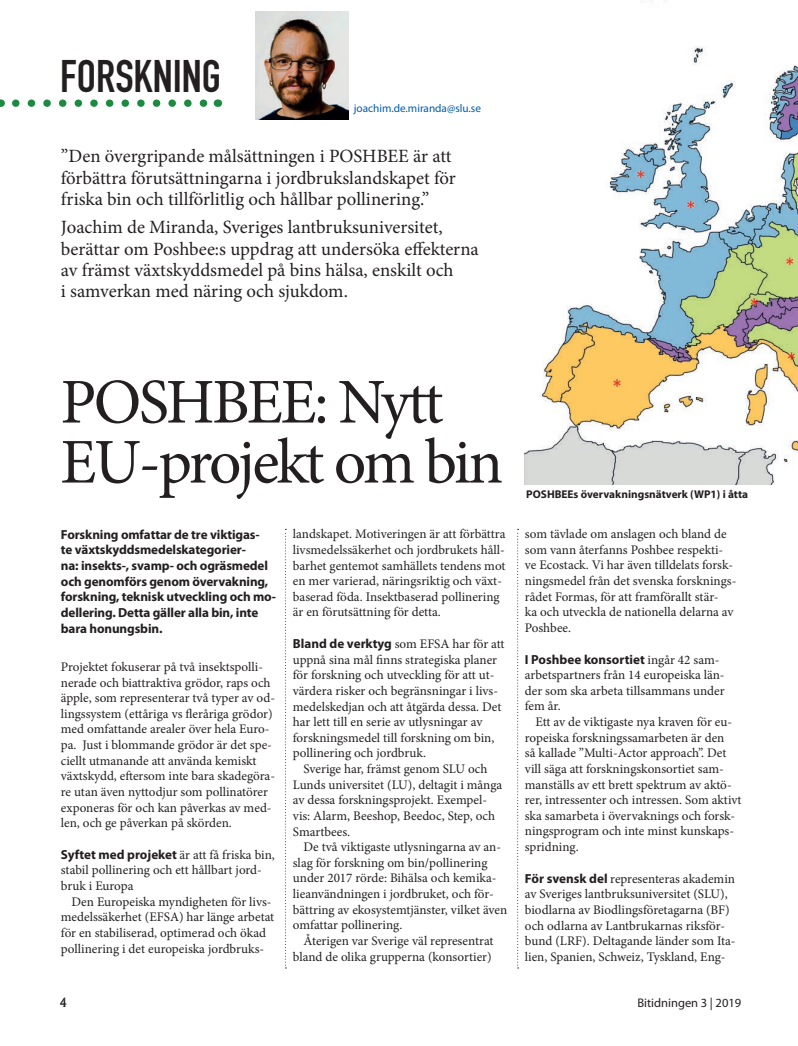
<style>
.page{position:relative;width:798px;height:1046px;background:#fff}
.page>*{position:absolute;margin:0;border:0;box-sizing:border-box;transform-origin:0 0}
.t1{font:63.75px/60px "Minion Pro";letter-spacing:-.045em;color:#231f20}
.t2{font:45px "DIN Engschrift Std";color:#231f20}
.t3{font:18.75px/21.2px "Minion Pro";color:#231f20}
.t4{font:13.75px "Myriad Pro";color:#231f20;scale:.92 1}
.t5{font:13.12px/15.6px "Minion Pro";color:#231f20}
.t6{font:700 13.12px/15.6px "Myriad Pro";letter-spacing:-.01em;color:#231f20}
.t7{font:12.5px "Myriad Pro";color:#231f20}
.t8{font:700 11.25px "Myriad Pro";color:#231f20}
.t9{font:11.25px "Myriad Pro";color:#015dac}
.s1{font-family:"Minion Pro";font-weight:400}
.s2{font-family:"Myriad Pro";font-weight:700}
</style>
<div class="page">
<svg style="left:285px;top:529px;width:1px;height:439px"></svg>
<svg style="left:517px;top:529px;width:1px;height:439px"></svg>
<img style="left:524px;top:0;width:273px;height:484px">
<svg style="left:16px;top:99px;width:192px;height:8px"></svg>
<img style="left:255px;top:11px;width:93px;height:108px">
<h2 class="t2" style="left:60px;top:50px;width:162px">FORSKNING</h2>
<p class="t9" style="left:353px;top:101px;width:129px">joachim.de.miranda@slu.se</p>
<h3 class="t3" style="left:61px;top:146px;width:396px">”Den övergripande målsättningen i POSHBEE är att förbättra förutsättningarna i jordbrukslandskapet för friska bin och tillförlitlig och hållbar pollinering.”</h3>
<h3 class="t3" style="left:61px;top:217px;width:419px">Joachim de Miranda, Sveriges lantbruksuniversitet, berättar om Poshbee:s uppdrag att undersöka effekterna av främst växtskyddsmedel på bins hälsa, enskilt och<br>i samverkan med näring och sjukdom.</h3>
<h1 class="t1" style="left:60px;top:372px;width:444px">POSHBEE: Nytt<br>EU-projekt om bin</h1>
<p class="t6" style="left:61px;top:526px;width:217px">Forskning omfattar de tre viktigas-<br>te växtskyddsmedelskategorier-<br>na: insekts-, svamp- och ogräsmedel och genomförs genom övervakning, forskning, teknisk utveckling och mo&shy;dellering. Detta gäller alla bin, inte bara honungsbin.</p>
<p class="t5" style="left:61px;top:658px;width:215px">Projektet fokuserar på två insektspolli&shy;nerade och biattraktiva grödor, raps och äpple, som representerar två typer av od&shy;lingssystem (ettåriga vs fleråriga grödor) med omfattande arealer över hela Euro&shy;pa. Just i blommande grödor är det spe&shy;ciellt utmanande att använda kemiskt växtskydd, eftersom inte bara skadegöra&shy;re utan även nyttodjur som pollinatörer exponeras för och kan påverkas av med&shy;len, och ge påverkan på skörden.</p>
<p class="t6" style="left:61px;top:846px;width:215px">Syftet med projeket <span class="s1">är att få friska bin,</span></p>
<p class="t5" style="left:61px;top:862px;width:202px">stabil pollinering och ett hållbart jord&shy;bruk i Europa</p>
<p class="t5" style="left:61px;top:893px;width:215px;text-indent:11px">Den Europeiska myndigheten för livs&shy;medelssäkerhet (EFSA) har länge arbetat för en stabiliserad, optimerad och ökad pollinering i det europeiska jordbruks-</p>
<p class="t5" style="left:293px;top:526px;width:214px">landskapet. Motiveringen är att förbättra livsmedelssäkerhet och jordbrukets håll&shy;barhet gentemot samhällets tendens mot en mer varierad, näringsriktig och växt&shy;baserad föda. Insektbaserad pollinering är en förutsättning för detta.</p>
<p class="t5" style="left:293px;top:636px;width:213px"><span class="s2">Bland de verktyg</span> som EFSA har för att uppnå sina mål finns strategiska planer för forskning och utveckling för att ut&shy;värdera risker och begränsningar i livs&shy;medelskedjan och att åtgärda dessa. Det har lett till en serie av utlysningar av forskningsmedel till forskning om bin, pollinering och jordbruk.</p>
<p class="t5" style="left:293px;top:761px;width:211px;text-indent:11px">Sverige har, främst genom SLU och<br>Lunds universitet (LU), deltagit i många av dessa forskningsprojekt. Exempel&shy;vis: Alarm, Beeshop, Beedoc, Step, och<br>Smartbees.</p>
<p class="t5" style="left:293px;top:839px;width:216px;text-indent:11px">De två viktigaste utlysningarna av an&shy;slag för forskning om bin/pollinering under 2017 rörde: Bihälsa och kemika&shy;lieanvändningen i jordbruket, och för&shy;bättring av ekosystemtjänster, vilket även omfattar pollinering.</p>
<p class="t5" style="left:293px;top:932px;width:202px;text-align:right">Återigen var Sverige väl representrat bland de olika grupperna (konsortier)</p>
<p class="t8" style="left:526px;top:487px;width:223px">POSHBEEs övervakningsnätverk (WP1) i åtta</p>
<p class="t5" style="left:524px;top:526px;width:213px">som tävlade om anslagen och bland de som vann återfanns Poshbee respekti&shy;ve Ecostack. Vi har även tilldelats forsk&shy;ningsmedel från det svenska forsknings&shy;rådet Formas, för att framförallt stär-<br>ka och utveckla de nationella delarna av Poshbee.</p>
<p class="t6" style="left:524px;top:650px;width:196px">I Poshbee konsortiet <span class="s1">ingår 42 sam-</span></p>
<p class="t5" style="left:524px;top:667px;width:201px;text-align:justify">arbetspartners från 14 europeiska län&shy;der som ska arbeta tillsammans under fem år.</p>
<p class="t5" style="left:524px;top:714px;width:218px;text-indent:11px">Ett av de viktigaste nya kraven för eu&shy;ropeiska forskningssamarbeten är den<br>så kallade ”Multi-Actor approach”. Det vill säga att forskningskonsortiet sam&shy;manställs av ett brett spektrum av aktö&shy;rer, intressenter och intressen. Som aktivt ska samarbeta i övervaknings och forsk&shy;ningsprogram och inte minst kunskaps&shy;spridning.</p>
<p class="t5" style="left:524px;top:870px;width:212px"><span class="s2">För svensk del</span> representeras akademin av Sveriges lantbruksuniversitet (SLU), biodlarna av Biodlingsföretagarna (BF) och odlarna av Lantbrukarnas riksför&shy;bund (LRF). Deltagande länder som Ita&shy;lien, Spanien, Schweiz, Tyskland, Eng-</p>
<p class="t4" style="left:60px;top:993px;width:9px">4</p>
<p class="t7" style="left:637px;top:994px;width:105px">Bitidningen 3 | 2019</p>
</div>
